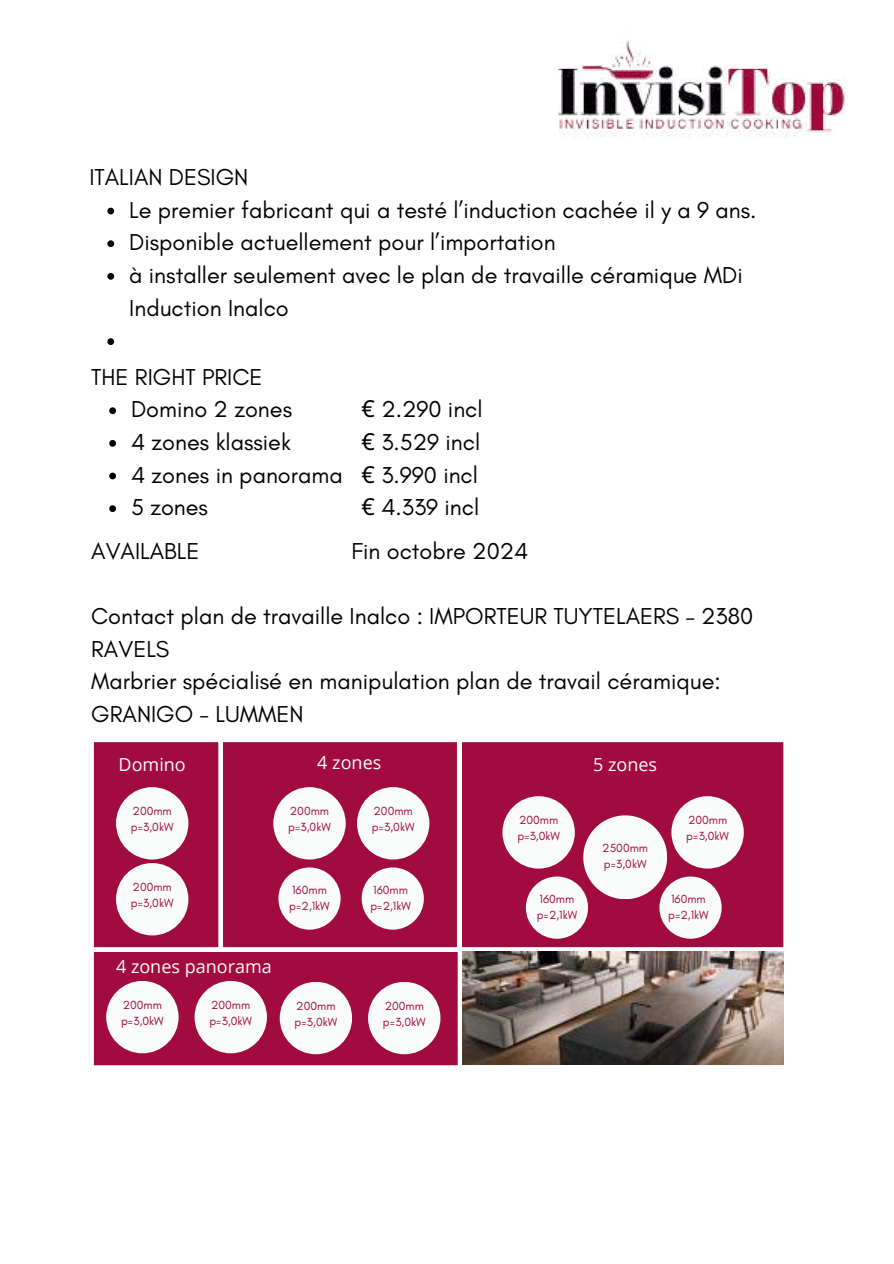
<style>
.page{position:relative;width:894px;height:1264px;background:#fff}
.page>*{position:absolute;margin:0;border:0;box-sizing:border-box;transform-origin:0 0}
.t1{font:23.4px/32.7px "Glacial Indifference";color:#040205}
.t2{font:18px "Open Sans";color:#fafbfb}
.t3{font:12px/16px "Glacial Indifference";color:#a10b40}
.s1{font-family:"Noto Sans"}
</style>
<div class="page">
<div style="left:93px;top:952px;width:365px;height:114px;background:#a10b40"></div>
<div style="left:462px;top:742px;width:322px;height:206px;background:#a10b40"></div>
<div style="left:223px;top:742px;width:234px;height:206px;background:#a10b40"></div>
<div style="left:93px;top:742px;width:126px;height:206px;background:#a10b40"></div>
<img style="left:558px;top:41px;width:288px;height:97px">
<div style="left:116px;top:787px;width:72px;height:72px;background:#fafbfb;border-radius:50%"></div>
<div style="left:116px;top:863px;width:72px;height:72px;background:#fafbfb;border-radius:50%"></div>
<div style="left:273px;top:787px;width:72px;height:72px;background:#fafbfb;border-radius:50%"></div>
<div style="left:357px;top:787px;width:72px;height:72px;background:#fafbfb;border-radius:50%"></div>
<div style="left:278px;top:867px;width:62px;height:62px;background:#fafbfb;border-radius:50%"></div>
<div style="left:361px;top:867px;width:63px;height:62px;background:#fafbfb;border-radius:50%"></div>
<div style="left:502px;top:796px;width:72px;height:72px;background:#fafbfb;border-radius:50%"></div>
<div style="left:671px;top:796px;width:72px;height:72px;background:#fafbfb;border-radius:50%"></div>
<div style="left:525px;top:876px;width:63px;height:62px;background:#fafbfb;border-radius:50%"></div>
<div style="left:659px;top:876px;width:62px;height:62px;background:#fafbfb;border-radius:50%"></div>
<div style="left:583px;top:815px;width:84px;height:84px;background:#fafbfb;border-radius:50%"></div>
<div style="left:106px;top:980px;width:72px;height:73px;background:#fafbfb;border-radius:50%"></div>
<div style="left:194px;top:980px;width:73px;height:73px;background:#fafbfb;border-radius:50%"></div>
<div style="left:279px;top:981px;width:73px;height:73px;background:#fafbfb;border-radius:50%"></div>
<div style="left:368px;top:981px;width:72px;height:73px;background:#fafbfb;border-radius:50%"></div>
<img style="left:462px;top:951px;width:320px;height:113px">
<svg style="left:107px;top:208px;width:7px;height:6px"></svg>
<svg style="left:107px;top:240px;width:7px;height:7px"></svg>
<svg style="left:107px;top:273px;width:7px;height:7px"></svg>
<svg style="left:107px;top:338px;width:7px;height:7px"></svg>
<svg style="left:109px;top:407px;width:7px;height:7px"></svg>
<svg style="left:109px;top:440px;width:7px;height:7px"></svg>
<svg style="left:109px;top:472px;width:7px;height:7px"></svg>
<svg style="left:109px;top:505px;width:7px;height:7px"></svg>
<p class="t1" style="left:129px;top:161px;width:628px;text-indent:-40px">ITALIAN DESIGN<br>Le premier fabricant qui a testé l’induction cachée il y a 9 ans.<br>Disponible actuellement pour l’importation<br>à installer seulement avec le plan de travaille céramique MDi Induction Inalco</p>
<p class="t1" style="left:131px;top:361px;width:213px;text-indent:-40px">THE RIGHT PRICE<br>Domino 2 zones<br>4 zones klassiek<br>4 zones in panorama<br>5 zones</p>
<p class="t1" style="left:361px;top:393px;width:122px"><span class="s1">€</span> 2.290 incl <span class="s1">€</span> 3.529 incl <span class="s1">€</span> 3.990 incl <span class="s1">€</span> 4.339 incl</p>
<p class="t1" style="left:91px;top:535px;width:110px">AVAILABLE</p>
<p class="t1" style="left:351px;top:535px;width:178px">Fin octobre 2024</p>
<p class="t1" style="left:91px;top:600px;width:663px">Contact plan de travaille Inalco : IMPORTEUR TUYTELAERS – 2380<br>RAVELS<br>Marbrier spécialisé en manipulation plan de travail céramique:<br>GRANIGO - LUMMEN</p>
<p class="t2" style="left:118px;top:752px;width:69px">Domino</p>
<p class="t2" style="left:317px;top:749px;width:66px">4 zones</p>
<p class="t2" style="left:593px;top:752px;width:66px">5 zones</p>
<p class="t3" style="left:131px;top:803px;width:44px">200mm p=3,0kW</p>
<p class="t3" style="left:288px;top:803px;width:44px">200mm p=3,0kW</p>
<p class="t3" style="left:372px;top:803px;width:44px">200mm p=3,0kW</p>
<p class="t3" style="left:131px;top:879px;width:44px">200mm p=3,0kW</p>
<p class="t2" style="left:116px;top:954px;width:157px">4 zones panorama</p>
<p class="t3" style="left:289px;top:882px;width:42px">160mm p=2,1kW</p>
<p class="t3" style="left:370px;top:882px;width:42px">160mm p=2,1kW</p>
<p class="t3" style="left:121px;top:997px;width:44px">200mm p=3,0kW</p>
<p class="t3" style="left:209px;top:997px;width:44px">200mm p=3,0kW</p>
<p class="t3" style="left:294px;top:998px;width:44px">200mm p=3,0kW</p>
<p class="t3" style="left:383px;top:998px;width:44px">200mm p=3,0kW</p>
<p class="t3" style="left:517px;top:812px;width:44px">200mm p=3,0kW</p>
<p class="t3" style="left:686px;top:812px;width:44px">200mm p=3,0kW</p>
<p class="t3" style="left:602px;top:839px;width:47px">2500mm p=3,0kW</p>
<p class="t3" style="left:536px;top:891px;width:42px">160mm p=2,1kW</p>
<p class="t3" style="left:668px;top:891px;width:42px">160mm p=2,1kW</p>
</div>
